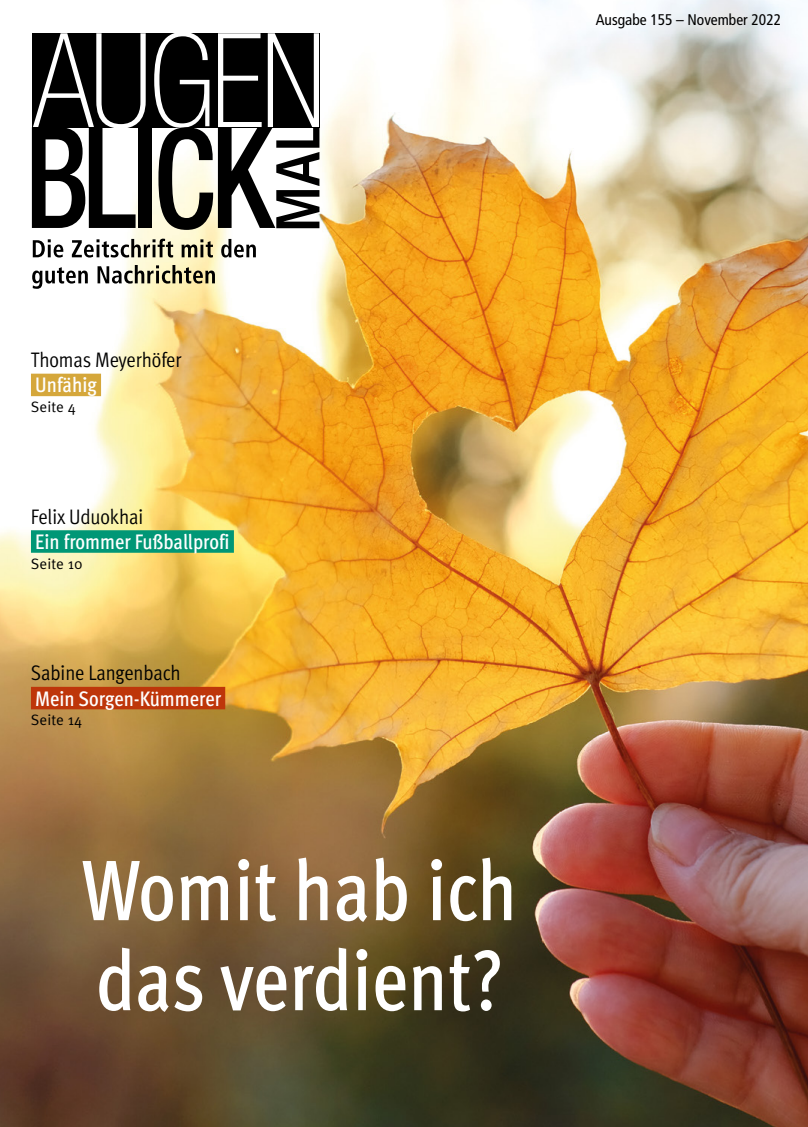
<style>
.page{position:relative;width:808px;height:1127px;background:#fff}
.page>*{position:absolute;margin:0;border:0;box-sizing:border-box;transform-origin:0 0}
.t1{font:500 85.8px/90px "Meta Cond";color:#fff;scale:.95 1}
.t2{font:500 21px "Meta Cond";color:#fff}
.t3{font:21px "Meta Cond Normal";letter-spacing:-.005em;color:#000}
.t4{font:condensed 15.45px "Frutiger";color:#000}
.t5{font:15px "Meta Normal";letter-spacing:.01em;color:#000}
</style>
<div class="page">
<img style="left:0;top:0;width:808px;height:1127px">
<div style="left:32px;top:33px;width:287px;height:94px;background:#000"></div>
<svg style="left:33px;top:239px;width:30px;height:18px"></svg>
<svg style="left:72px;top:239px;width:101px;height:18px"></svg>
<svg style="left:182px;top:239px;width:31px;height:18px"></svg>
<svg style="left:221px;top:239px;width:35px;height:18px"></svg>
<svg style="left:32px;top:267px;width:56px;height:22px"></svg>
<svg style="left:98px;top:265px;width:117px;height:19px;background:#a29d85"></svg>
<svg style="left:32px;top:33px;width:114px;height:195px"></svg>
<div style="left:138px;top:127px;width:14px;height:101px;background:#000"></div>
<svg style="left:154px;top:32px;width:165px;height:198px"></svg>
<div style="left:31px;top:374px;width:70px;height:22px;background:#d5a73b"></div>
<div style="left:31px;top:530px;width:203px;height:23px;background:#009776"></div>
<div style="left:31px;top:687px;width:194px;height:22px;background:#be360a"></div>
<p class="t4" style="left:596px;top:11px;width:187px">Ausgabe 155 – November 2022</p>
<p class="t3" style="left:31px;top:348px;width:152px">Thomas Meyerhöfer</p>
<p class="t2" style="left:35px;top:373px;width:63px">Unfähig</p>
<p class="t5" style="left:31px;top:398px;width:46px">Seite 4</p>
<p class="t3" style="left:31px;top:505px;width:114px">Felix Uduokhai</p>
<p class="t2" style="left:35px;top:530px;width:196px">Ein frommer Fußballprofi</p>
<p class="t5" style="left:31px;top:555px;width:53px">Seite 10</p>
<p class="t3" style="left:31px;top:661px;width:151px">Sabine Langenbach</p>
<p class="t2" style="left:35px;top:686px;width:187px">Mein Sorgen-Kümmerer</p>
<p class="t5" style="left:31px;top:711px;width:53px">Seite 14</p>
<h1 class="t1" style="left:82px;top:845px;width:459px">Womit hab ich das verdient?</h1>
</div>
